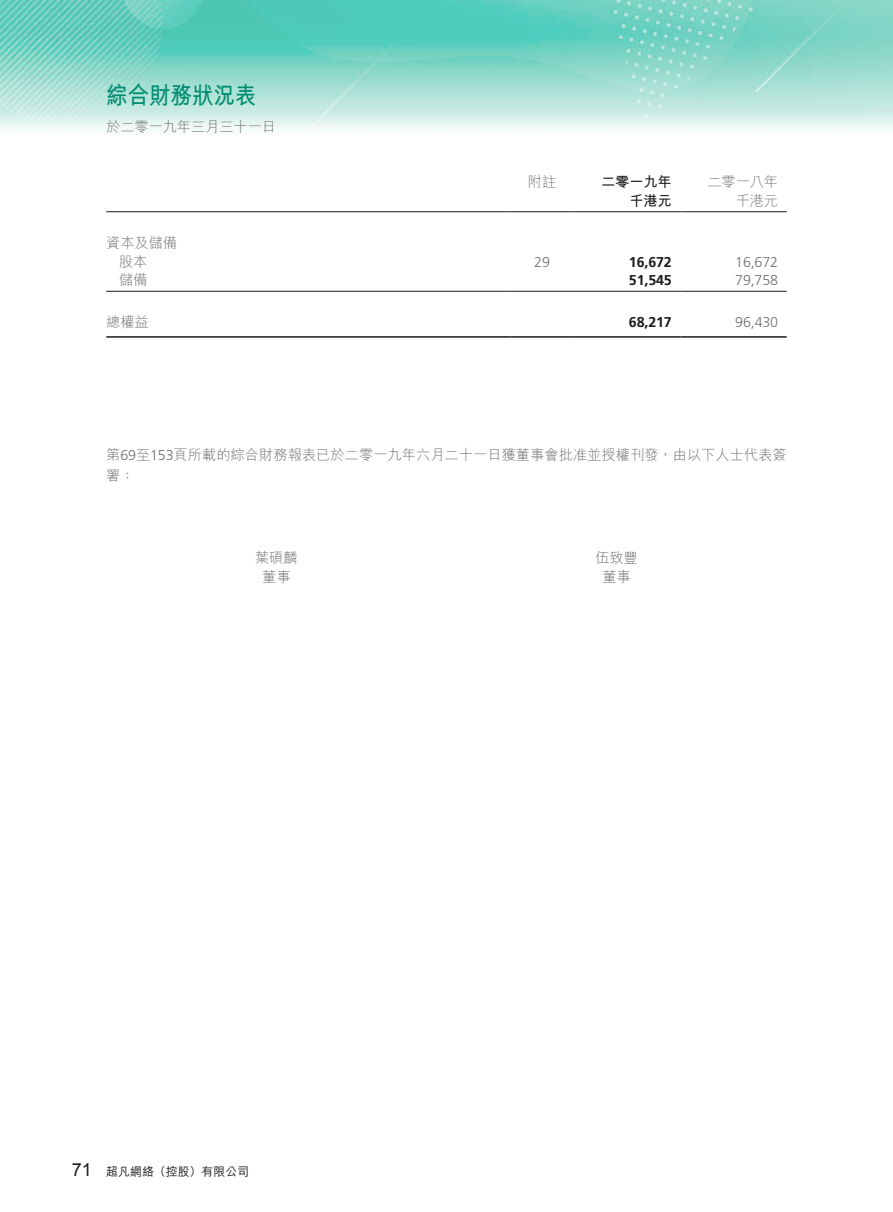
<style>
.page{position:relative;width:893px;height:1212px;background:#fff}
.page>*{position:absolute;margin:0;border:0;box-sizing:border-box;transform-origin:0 0}
.t1{font:700 24px "M Hei HK";letter-spacing:-.01em;color:#008d72;scale:.9 1}
.t2{font:18px "Arial";color:#1c1c1b}
.t3{font:300 14.25px/21px "M Hei HK";color:#6f6f6f}
.t4{font:300 14.25px "Frutiger LT Std";letter-spacing:-.01em;color:#6f6f6f}
.t5{font:700 14.25px "Frutiger LT Std";letter-spacing:-.01em;color:#1c1c1b}
.t6{font:700 14.25px "M Hei HK";letter-spacing:-.01em;color:#1c1c1b}
.t7{font:500 12px "M Hei HK";letter-spacing:-.01em;color:#1c1c1b}
.s1{font-family:"Frutiger LT Std"}
</style>
<div class="page">
<img style="left:0;top:0;width:893px;height:131px">
<hr style="left:106px;top:211px;width:404px;height:1px;background:#1c1c1b">
<hr style="left:510px;top:211px;width:64px;height:1px;background:#1c1c1b">
<hr style="left:574px;top:211px;width:106px;height:1px;background:#1c1c1b">
<hr style="left:680px;top:211px;width:107px;height:1px;background:#1c1c1b">
<hr style="left:106px;top:291px;width:404px;height:1px;background:#1c1c1b">
<hr style="left:510px;top:291px;width:64px;height:1px;background:#1c1c1b">
<hr style="left:574px;top:291px;width:106px;height:1px;background:#1c1c1b">
<hr style="left:680px;top:291px;width:107px;height:1px;background:#1c1c1b">
<hr style="left:106px;top:336px;width:404px;height:2px;background:#1c1c1b">
<hr style="left:510px;top:336px;width:64px;height:2px;background:#1c1c1b">
<hr style="left:574px;top:336px;width:106px;height:2px;background:#1c1c1b">
<hr style="left:680px;top:336px;width:107px;height:2px;background:#1c1c1b">
<h1 class="t1" style="left:106px;top:78px;width:168px">綜合財務狀況表</h1>
<p class="t3" style="left:106px;top:115px;width:171px">於二零一九年三月三十一日</p>
<p class="t3" style="left:106px;top:232px;width:72px">資本及儲備</p>
<p class="t3" style="left:119px;top:250px;width:30px">股本</p>
<p class="t3" style="left:119px;top:269px;width:30px">儲備</p>
<p class="t3" style="left:106px;top:311px;width:44px">總權益</p>
<p class="t3" style="left:528px;top:171px;width:30px">附註</p>
<p class="t4" style="left:534px;top:254px;width:17px">29</p>
<p class="t6" style="left:601px;top:171px;width:72px">二零一九年</p>
<p class="t3" style="left:707px;top:171px;width:72px">二零一八年</p>
<p class="t6" style="left:629px;top:190px;width:44px">千港元</p>
<p class="t3" style="left:736px;top:190px;width:44px">千港元</p>
<p class="t5" style="left:629px;top:253px;width:45px">16,672</p>
<p class="t4" style="left:735px;top:254px;width:45px">16,672</p>
<p class="t5" style="left:629px;top:272px;width:45px">51,545</p>
<p class="t4" style="left:735px;top:272px;width:45px">79,758</p>
<p class="t5" style="left:629px;top:314px;width:45px">68,217</p>
<p class="t4" style="left:735px;top:314px;width:45px">96,430</p>
<p class="t3" style="left:106px;top:444px;width:682px">第<span class="s1">69</span>至<span class="s1">153</span>頁所載的綜合財務報表已於二零一九年六月二十一日獲董事會批准並授權刊發，由以下人士代表簽署：</p>
<p class="t3" style="left:255px;top:546px;width:44px">葉碩麟</p>
<p class="t3" style="left:262px;top:565px;width:30px">董事</p>
<p class="t3" style="left:595px;top:546px;width:44px">伍致豐</p>
<p class="t3" style="left:602px;top:565px;width:30px">董事</p>
<p class="t2" style="left:72px;top:1158px;width:21px">71</p>
<p class="t7" style="left:106px;top:1163px;width:144px">超凡網絡（控股）有限公司</p>
</div>
